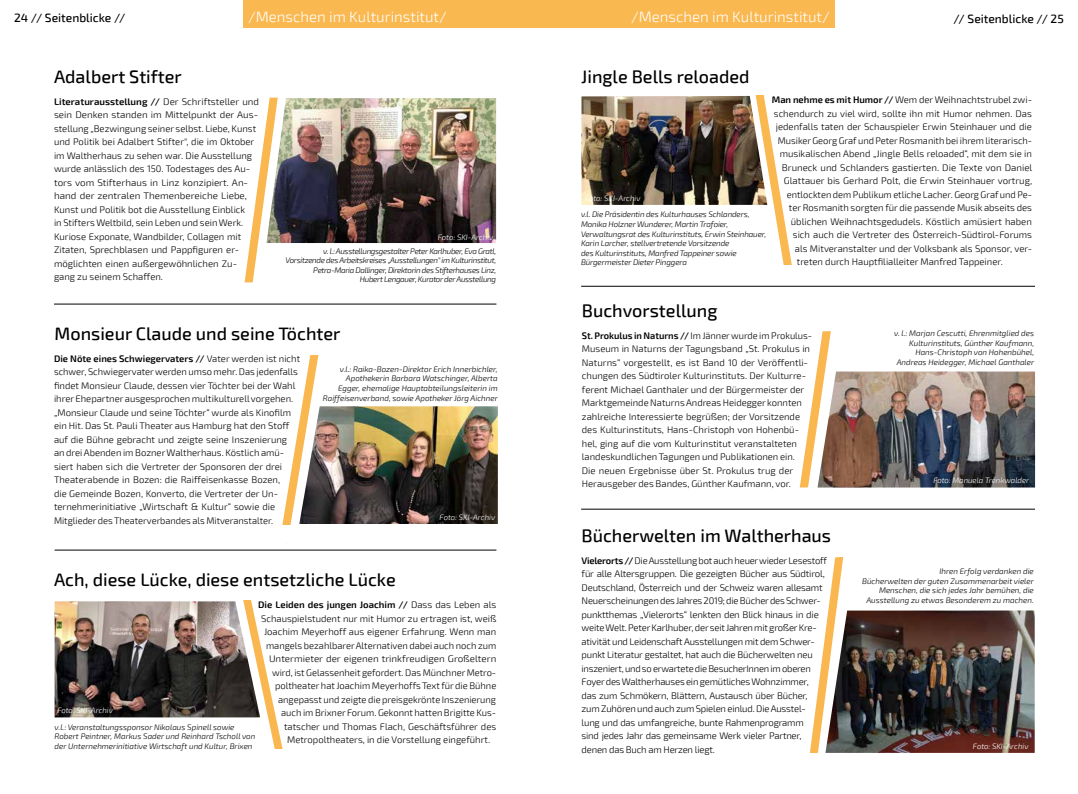
<style>
.page{position:relative;width:1078px;height:794px;background:#fff}
.page>*{position:absolute;margin:0;border:0;box-sizing:border-box;transform-origin:0 0}
.t1{font:500 18px "Exo 2";color:#000}
.t2{font:300 15px "Exo 2";color:#fff}
.t3{font:500 12px "Exo 2";color:#000}
.t4{font:300 9.5px/13.5px "Exo 2";color:#000}
.t5{font:300 9.5px/13.5px "Exo 2";letter-spacing:-.02em;color:#000}
.t6{font:600 9.5px "Exo 2";color:#000}
.t7{font:italic 300 8px/9.6px "Exo 2";color:#000;text-align:right}
.t8{font:italic 300 8px/9.6px "Exo 2";letter-spacing:-.04em;color:#000;text-align:right}
.t9{font:italic 300 7.8px "Exo 2";color:#fff}
.s1{font-weight:600}
.s2{font-style:normal}
.s3{font-weight:300}
</style>
<div class="page">
<div style="left:539px;top:0;width:294px;height:28px;background:#fab850"></div>
<div style="left:244px;top:0;width:295px;height:28px;background:#fab850"></div>
<hr style="left:54px;top:304px;width:442px;height:1px;background:#000">
<hr style="left:581px;top:286px;width:453px;height:1px;background:#000">
<img style="left:55px;top:601px;width:188px;height:116px">
<hr style="left:55px;top:550px;width:441px;height:1px;background:#000">
<svg style="left:282px;top:355px;width:36px;height:170px"></svg>
<img style="left:278px;top:98px;width:218px;height:145px">
<svg style="left:244px;top:98px;width:34px;height:184px"></svg>
<svg style="left:243px;top:600px;width:40px;height:149px"></svg>
<img style="left:299px;top:406px;width:198px;height:118px">
<svg style="left:810px;top:557px;width:33px;height:196px"></svg>
<img style="left:825px;top:610px;width:209px;height:143px">
<svg style="left:749px;top:95px;width:50px;height:192px"></svg>
<div style="left:775px;top:265px;width:18px;height:14px;background:#fff"></div>
<hr style="left:581px;top:509px;width:453px;height:1px;background:#000">
<img style="left:581px;top:96px;width:186px;height:109px">
<img style="left:830px;top:371px;width:204px;height:116px">
<svg style="left:799px;top:331px;width:31px;height:156px"></svg>
<p class="t3" style="left:14px;top:11px;width:113px">24 // Seitenblicke //</p>
<h2 class="t2" style="left:248px;top:8px;width:200px">/Menschen im Kulturinstitut/</h2>
<h2 class="t2" style="left:631px;top:8px;width:200px">/Menschen im Kulturinstitut/</h2>
<p class="t3" style="left:953px;top:11px;width:112px">// Seitenblicke // 25</p>
<h1 class="t1" style="left:54px;top:66px;width:129px">Adalbert Stifter</h1>
<p class="t4" style="left:54px;top:95px;width:206px"><span class="s1">Literaturausstellung //</span> Der Schriftsteller und sein Denken standen im Mittelpunkt der Aus&shy;stellung „Bezwingung seiner selbst. Liebe, Kunst und Politik bei Adalbert Stifter", die im Oktober im Waltherhaus zu sehen war. Die Ausstellung wurde anlässlich des 150. Todestages des Au&shy;tors vom Stifterhaus in Linz konzipiert. An&shy;hand der zentralen Themenbereiche Liebe, Kunst und Politik bot die Ausstellung Einblick<br>in Stifters Weltbild, sein Leben und sein Werk.<br>Kuriose Exponate, Wandbilder, Collagen mit Zitaten, Sprechblasen und Pappfiguren er&shy;möglichten einen außergewöhnlichen Zu&shy;gang zu seinem Schaffen.</p>
<p class="t9" style="left:438px;top:233px;width:57px">Foto: SKI-Archiv</p>
<p class="t8" style="left:285px;top:246px;width:212px">v. l.: Ausstellungsgestalter Peter Karlhuber, Eva Gratl, Vorsitzende des Arbeitskreises <span class="s2">„</span>Ausstellungen" im Kulturinstitut, Petra-Maria Dallinger, Direktorin des Stifterhauses Linz,<br>Hubert Lengauer, Kurator der Ausstellung</p>
<h1 class="t1" style="left:55px;top:323px;width:287px">Monsieur Claude und seine Töchter</h1>
<p class="t7" style="left:323px;top:364px;width:176px">v.l.: Raika-Bozen-Direktor Erich Innerbichler, Apothekerin Barbara Watschinger, Alberta Egger, ehemalige Hauptabteilungsleiterin im Raiffeisenverband, sowie Apotheker Jörg Aichner</p>
<p class="t4" style="left:54px;top:352px;width:247px"><span class="s1">Die Nöte eines Schwiegervaters //</span> Vater werden ist nicht schwer, Schwiegervater werden umso mehr. Das jedenfalls findet Monsieur Claude, dessen vier Töchter bei der Wahl ihrer Ehepartner ausgesprochen multikulturell vorgehen. „Monsieur Claude und seine Töchter“ wurde als Kinofilm ein Hit. Das St. Pauli Theater aus Hamburg hat den Stoff auf die Bühne gebracht und zeigte seine Inszenierung<br>an drei Abenden im Bozner Waltherhaus. Köstlich amü&shy;siert haben sich die Vertreter der Sponsoren der drei Theaterabende in Bozen: die Raiffeisenkasse Bozen,<br>die Gemeinde Bozen, Konverto, die Vertreter der Un&shy;ternehmerinitiative „Wirtschaft &amp; Kultur“ sowie die Mitglieder des Theaterverbandes als Mitveranstalter.</p>
<p class="t9" style="left:439px;top:513px;width:57px">Foto: SKI-Archiv</p>
<h1 class="t1" style="left:54px;top:569px;width:343px">Ach, diese Lücke, diese entsetzliche Lücke</h1>
<p class="t6" style="left:258px;top:599px;width:240px">Die Leiden des jungen Joachim // <span class="s3">Dass das Leben als</span></p>
<p class="t4" style="left:261px;top:611px;width:237px">Schauspielstudent nur mit Humor zu ertragen ist, weiß</p>
<p class="t4" style="left:264px;top:625px;width:234px">Joachim Meyerhoff aus eigener Erfahrung. Wenn man</p>
<p class="t4" style="left:266px;top:638px;width:232px">mangels bezahlbarer Alternativen dabei auch noch zum</p>
<p class="t4" style="left:269px;top:652px;width:229px">Untermieter der eigenen trinkfreudigen Großeltern</p>
<p class="t4" style="left:272px;top:665px;width:225px">wird, ist Gelassenheit gefordert. Das Münchner Metro-</p>
<p class="t4" style="left:275px;top:679px;width:223px">poltheater hat Joachim Meyerhoffs Text für die Bühne</p>
<p class="t4" style="left:278px;top:692px;width:219px">angepasst und zeigte die preisgekrönte Inszenierung</p>
<p class="t4" style="left:281px;top:706px;width:217px">auch im Brixner Forum. Gekonnt hatten Brigitte Kus-</p>
<p class="t4" style="left:284px;top:719px;width:213px">tatscher und Thomas Flach, Geschäftsführer des</p>
<p class="t4" style="left:287px;top:733px;width:204px">Metropoltheaters, in die Vorstellung eingeführt.</p>
<p class="t9" style="left:57px;top:706px;width:57px">Foto: SKI-Archiv</p>
<p class="t7" style="left:55px;top:722px;width:202px;text-align:left">v.l.: Veranstaltungssponsor Nikolaus Spinell sowie<br>Robert Peintner, Markus Sader und Reinhard Tscholl von der Unternehmerinitiative Wirtschaft und Kultur, Brixen</p>
<h1 class="t1" style="left:581px;top:66px;width:170px">Jingle Bells reloaded</h1>
<p class="t4" style="left:771px;top:93px;width:262px"><span class="s1">Man nehme es mit Humor //</span> Wem der Weihnachtstrubel zwi-</p>
<p class="t4" style="left:773px;top:107px;width:259px">schendurch zu viel wird, sollte ihn mit Humor nehmen. Das</p>
<p class="t4" style="left:775px;top:120px;width:257px">jedenfalls taten der Schauspieler Erwin Steinhauer und die</p>
<p class="t4" style="left:777px;top:134px;width:256px">Musiker Georg Graf und Peter Rosmanith bei ihrem literarisch-</p>
<p class="t4" style="left:779px;top:147px;width:254px">musikalischen Abend „Jingle Bells reloaded“, mit dem sie in</p>
<p class="t4" style="left:781px;top:161px;width:252px">Bruneck und Schlanders gastierten. Die Texte von Daniel</p>
<p class="t4" style="left:783px;top:174px;width:250px">Glattauer bis Gerhard Polt, die Erwin Steinhauer vortrug,</p>
<p class="t4" style="left:786px;top:188px;width:247px">entlockten dem Publikum etliche Lacher. Georg Graf und Pe-</p>
<p class="t4" style="left:788px;top:201px;width:245px">ter Rosmanith sorgten für die passende Musik abseits des</p>
<p class="t4" style="left:790px;top:215px;width:242px">üblichen Weihnachtsgedudels. Köstlich amüsiert haben</p>
<p class="t4" style="left:792px;top:228px;width:240px">sich auch die Vertreter des Österreich-Südtirol-Forums</p>
<p class="t4" style="left:794px;top:242px;width:238px">als Mitveranstalter und der Volksbank als Sponsor, ver-</p>
<p class="t4" style="left:796px;top:255px;width:207px">treten durch Hauptfilialleiter Manfred Tappeiner.</p>
<p class="t9" style="left:585px;top:194px;width:57px">Foto: SKI-Archiv</p>
<p class="t7" style="left:581px;top:210px;width:186px;text-align:left">v.l. Die Präsidentin des Kulturhauses Schlanders, Monika Holzner Wunderer, Martin Trafoier, Verwaltungsrat des Kulturinstituts, Erwin Steinhauer, Karin Larcher, stellvertretende Vorsitzende<br>des Kulturinstituts, Manfred Tappeiner sowie Bürgermeister Dieter Pinggera</p>
<h1 class="t1" style="left:581px;top:300px;width:137px">Buchvorstellung</h1>
<p class="t4" style="left:581px;top:329px;width:232px"><span class="s1">St. Prokulus in Naturns //</span> Im Jänner wurde im Prokulus-Museum in Naturns der Tagungsband „St. Prokulus in Naturns“ vorgestellt, es ist Band 10 der Veröffentli&shy;chungen des Südtiroler Kulturinstituts. Der Kulturre&shy;ferent Michael Ganthaler und der Bürgermeister der Marktgemeinde Naturns Andreas Heidegger konnten zahlreiche Interessierte begrüßen; der Vorsitzende des Kulturinstituts, Hans-Christoph von Hohenbü&shy;hel, ging auf die vom Kulturinstitut veranstalteten landeskundlichen Tagungen und Publikationen ein.<br>Die neuen Ergebnisse über St. Prokulus trug der Herausgeber des Bandes, Günther Kaufmann, vor.</p>
<h1 class="t1" style="left:581px;top:525px;width:251px">Bücherwelten im Waltherhaus</h1>
<p class="t5" style="left:581px;top:554px;width:247px"><span class="s1">Vielerorts //</span> Die Ausstellung bot auch heuer wieder Lesestoff für alle Altersgruppen. Die gezeigten Bücher aus Südtirol, Deutschland, Österreich und der Schweiz waren allesamt Neuerscheinungen des Jahres 2019; die Bücher des Schwer&shy;punktthemas „Vielerorts“ lenkten den Blick hinaus in die weite Welt. Peter Karlhuber, der seit Jahren mit großer Kre&shy;ativität und Leidenschaft Ausstellungen mit dem Schwer&shy;punkt Literatur gestaltet, hat auch die Bücherwelten neu inszeniert, und so erwartete die BesucherInnen im oberen Foyer des Waltherhauses ein gemütliches Wohnzimmer,<br>das zum Schmökern, Blättern, Austausch über Bücher, zum Zuhören und auch zum Spielen einlud. Die Ausstel-<br>lung und das umfangreiche, bunte Rahmenprogramm<br>sind jedes Jahr das gemeinsame Werk vieler Partner, denen das Buch am Herzen liegt.</p>
<p class="t7" style="left:893px;top:329px;width:142px">v. l.: Marjan Cescutti, Ehrenmitglied des Kulturinstituts, Günther Kaufmann, Hans-Christoph von Hohenbühel, Andreas Heidegger, Michael Ganthaler</p>
<p class="t9" style="left:933px;top:476px;width:97px">Foto: Manuela Trenkwalder</p>
<p class="t7" style="left:862px;top:567px;width:173px">Ihren Erfolg verdanken die<br>Bücherwelten der guten Zusammenarbeit vieler Menschen, die sich jedes Jahr bemühen, die Ausstellung zu etwas Besonderem zu machen.</p>
<p class="t9" style="left:972px;top:742px;width:57px">Foto: SKI-Archiv</p>
</div>
